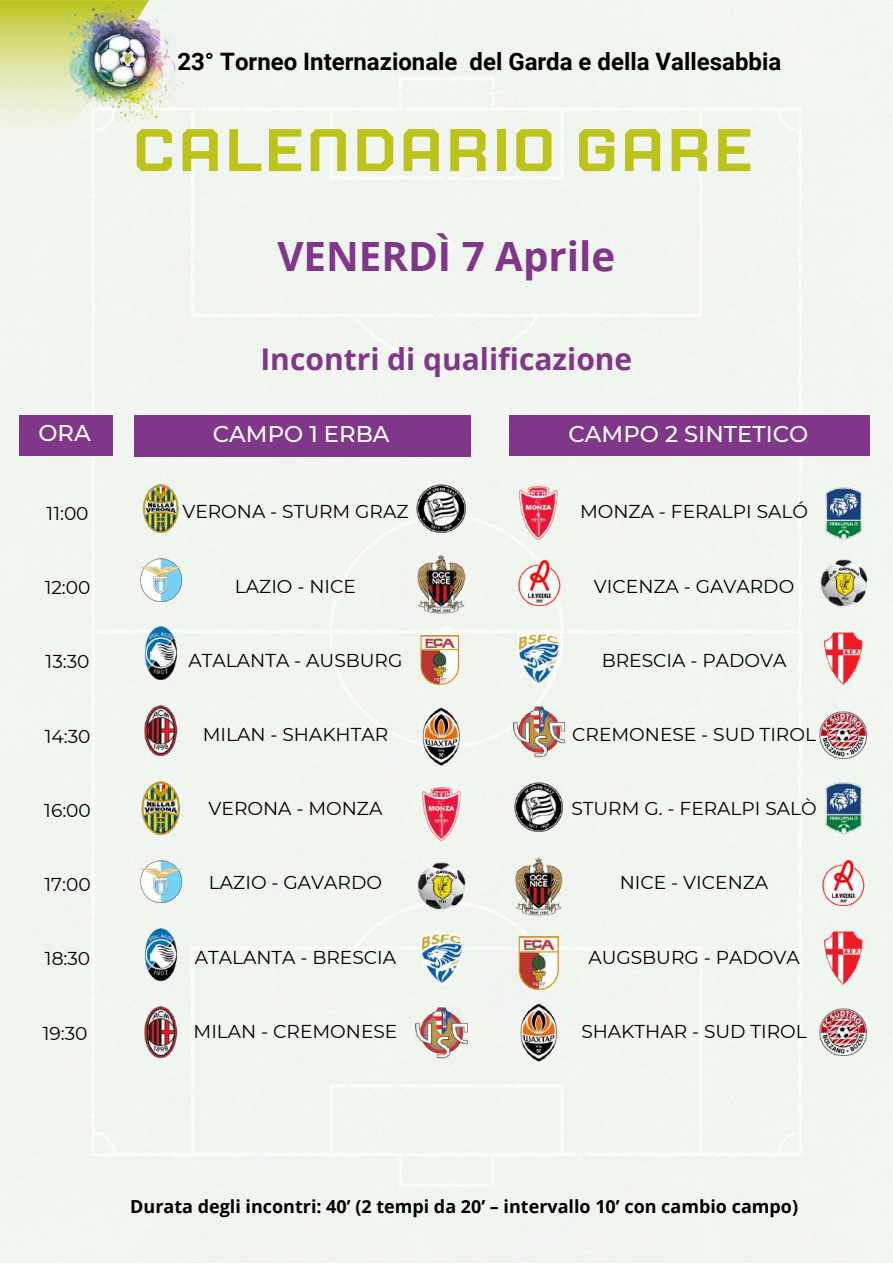
<style>
.page{position:relative;width:893px;height:1264px;background:#fff}
.page>*{position:absolute;margin:0;border:0;box-sizing:border-box;transform-origin:0 0}
.t1{font:600 60px "Jaturat";letter-spacing:.02em;color:#bcc41c}
.t2{font:700 40.35px "Open Sans";color:#803689}
.t3{font:700 30px "Open Sans";color:#803689}
.t4{font:700 24px "Roboto";color:#000}
.t5{font:500 22.8px "Montserrat";color:#fff}
.t6{font:18.6px "Montserrat";color:#000}
.t7{font:700 18px "Open Sans";color:#000}
</style>
<div class="page">
<div style="left:0;top:0;width:892px;height:1262px;background:#f1f5f0"></div>
<div style="left:19px;top:415px;width:93px;height:41px;background:#803689"></div>
<img style="left:136px;top:484px;width:48px;height:48px">
<img style="left:416px;top:484px;width:49px;height:48px">
<img style="left:139px;top:558px;width:43px;height:43px">
<img style="left:412px;top:555px;width:58px;height:58px">
<img style="left:134px;top:626px;width:53px;height:53px">
<img style="left:414px;top:635px;width:50px;height:50px">
<img style="left:135px;top:705px;width:51px;height:50px">
<img style="left:412px;top:707px;width:58px;height:58px">
<img style="left:134px;top:781px;width:53px;height:53px">
<img style="left:414px;top:787px;width:53px;height:53px">
<img style="left:139px;top:860px;width:43px;height:43px">
<img style="left:418px;top:862px;width:47px;height:48px">
<img style="left:134px;top:928px;width:53px;height:52px">
<img style="left:414px;top:931px;width:54px;height:54px">
<img style="left:135px;top:1006px;width:51px;height:51px">
<img style="left:415px;top:1006px;width:52px;height:52px">
<div style="left:134px;top:415px;width:336px;height:41px;background:#803689"></div>
<div style="left:509px;top:415px;width:360px;height:41px;background:#803689"></div>
<img style="left:817px;top:487px;width:52px;height:52px">
<img style="left:512px;top:486px;width:52px;height:53px">
<img style="left:516px;top:560px;width:45px;height:45px">
<img style="left:820px;top:559px;width:47px;height:48px">
<img style="left:512px;top:632px;width:53px;height:53px">
<img style="left:816px;top:632px;width:53px;height:53px">
<img style="left:513px;top:705px;width:51px;height:52px">
<img style="left:819px;top:711px;width:47px;height:47px">
<img style="left:514px;top:782px;width:48px;height:49px">
<img style="left:817px;top:782px;width:52px;height:51px">
<img style="left:509px;top:857px;width:58px;height:58px">
<img style="left:820px;top:860px;width:45px;height:45px">
<img style="left:512px;top:936px;width:53px;height:53px">
<img style="left:816px;top:931px;width:53px;height:53px">
<img style="left:509px;top:1003px;width:59px;height:58px">
<img style="left:819px;top:1008px;width:47px;height:47px">
<svg style="left:0;top:0;width:148px;height:227px"></svg>
<img style="left:53px;top:2px;width:130px;height:121px">
<p class="t4" style="left:177px;top:47px;width:605px">23° Torneo Internazionale del Garda e della Vallesabbia</p>
<h1 class="t1" style="left:132px;top:123px;width:622px">CALENDARIO GARE</h1>
<h2 class="t2" style="left:277px;top:228px;width:339px">VENERDÌ 7 Aprile</h2>
<h3 class="t3" style="left:260px;top:337px;width:373px">Incontri di qualificazione</h3>
<p class="t5" style="left:38px;top:419px;width:54px">ORA</p>
<p class="t5" style="left:213px;top:420px;width:178px">CAMPO 1 ERBA</p>
<p class="t5" style="left:568px;top:419px;width:241px">CAMPO 2 SINTETICO</p>
<p class="t6" style="left:47px;top:502px;width:44px">11:00</p>
<p class="t6" style="left:182px;top:500px;width:227px">VERONA - STURM GRAZ</p>
<p class="t6" style="left:580px;top:500px;width:229px">MONZA - FERALPI SALÓ</p>
<p class="t6" style="left:45px;top:576px;width:47px">12:00</p>
<p class="t6" style="left:235px;top:574px;width:123px">LAZIO - NICE</p>
<p class="t6" style="left:594px;top:574px;width:202px">VICENZA - GAVARDO</p>
<p class="t6" style="left:46px;top:650px;width:45px">13:30</p>
<p class="t6" style="left:188px;top:648px;width:215px">ATALANTA - AUSBURG</p>
<p class="t6" style="left:601px;top:648px;width:186px">BRESCIA - PADOVA</p>
<p class="t6" style="left:45px;top:724px;width:47px">14:30</p>
<p class="t6" style="left:203px;top:723px;width:187px">MILAN - SHAKHTAR</p>
<p class="t6" style="left:572px;top:723px;width:245px">CREMONESE - SUD TIROL</p>
<p class="t6" style="left:44px;top:799px;width:48px">16:00</p>
<p class="t6" style="left:208px;top:797px;width:175px">VERONA - MONZA</p>
<p class="t6" style="left:571px;top:797px;width:247px">STURM G. - FERALPI SALÒ</p>
<p class="t6" style="left:44px;top:873px;width:48px">17:00</p>
<p class="t6" style="left:209px;top:871px;width:174px">LAZIO - GAVARDO</p>
<p class="t6" style="left:619px;top:871px;width:150px">NICE - VICENZA</p>
<p class="t6" style="left:45px;top:947px;width:47px">18:30</p>
<p class="t6" style="left:195px;top:945px;width:203px">ATALANTA - BRESCIA</p>
<p class="t6" style="left:588px;top:945px;width:213px">AUGSBURG - PADOVA</p>
<p class="t6" style="left:43px;top:1021px;width:46px">19:30</p>
<p class="t6" style="left:193px;top:1019px;width:205px">MILAN - CREMONESE</p>
<p class="t6" style="left:581px;top:1019px;width:227px">SHAKTHAR - SUD TIROL</p>
<p class="t7" style="left:130px;top:1193px;width:669px">Durata degli incontri: 40’ (2 tempi da 20’ – intervallo 10’ con cambio campo)</p>
</div>
